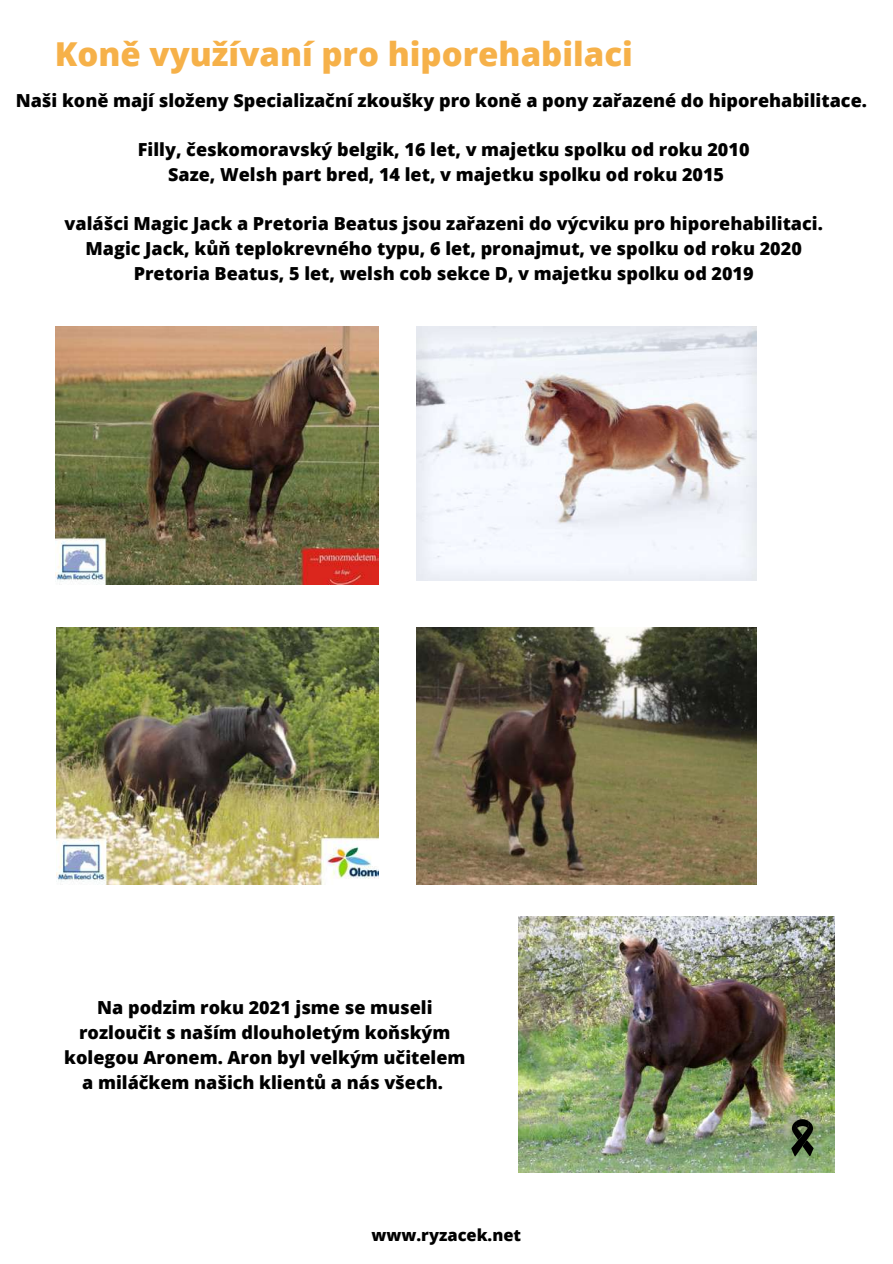
<style>
.page{position:relative;width:893px;height:1264px;background:#fff}
.page>*{position:absolute;margin:0;border:0;box-sizing:border-box;transform-origin:0 0}
.t1{font:800 33px "Open Sans";color:#f6b149}
.t2{font:800 18px/24.8px "Open Sans";color:#000;text-align:center}
.t3{font:800 16.5px "Open Sans";color:#000}
</style>
<div class="page">
<img style="left:518px;top:916px;width:316px;height:256px">
<svg style="left:791px;top:1119px;width:22px;height:37px"></svg>
<img style="left:56px;top:326px;width:322px;height:259px">
<img style="left:56px;top:627px;width:322px;height:257px">
<img style="left:416px;top:326px;width:340px;height:254px">
<img style="left:416px;top:627px;width:340px;height:257px">
<h1 class="t1" style="left:55px;top:30px;width:579px">Koně využívaní pro hiporehabilaci</h1>
<p class="t2" style="left:16px;top:87px;width:852px">Naši koně mají složeny Specializační zkoušky pro koně a pony zařazené do hiporehabilitace.</p>
<p class="t2" style="left:138px;top:137px;width:613px">Filly, českomoravský belgik, 16 let, v majetku spolku od roku 2010<br>Saze, Welsh part bred, 14 let, v majetku spolku od roku 2015</p>
<p class="t2" style="left:65px;top:211px;width:759px">valášci Magic Jack a Pretoria Beatus jsou zařazeni do výcviku pro hiporehabilitaci.<br>Magic Jack, kůň teplokrevného typu, 6 let, pronajmut, ve spolku od roku 2020<br>Pretoria Beatus, 5 let, welsh cob sekce D, v majetku spolku od 2019</p>
<p class="t2" style="left:64px;top:994px;width:403px">Na podzim roku 2021 jsme se museli rozloučit s naším dlouholetým koňským kolegou Aronem. Aron byl velkým učitelem a miláčkem našich klientů a nás všech.</p>
<p class="t3" style="left:371px;top:1223px;width:151px">www.ryzacek.net</p>
</div>
